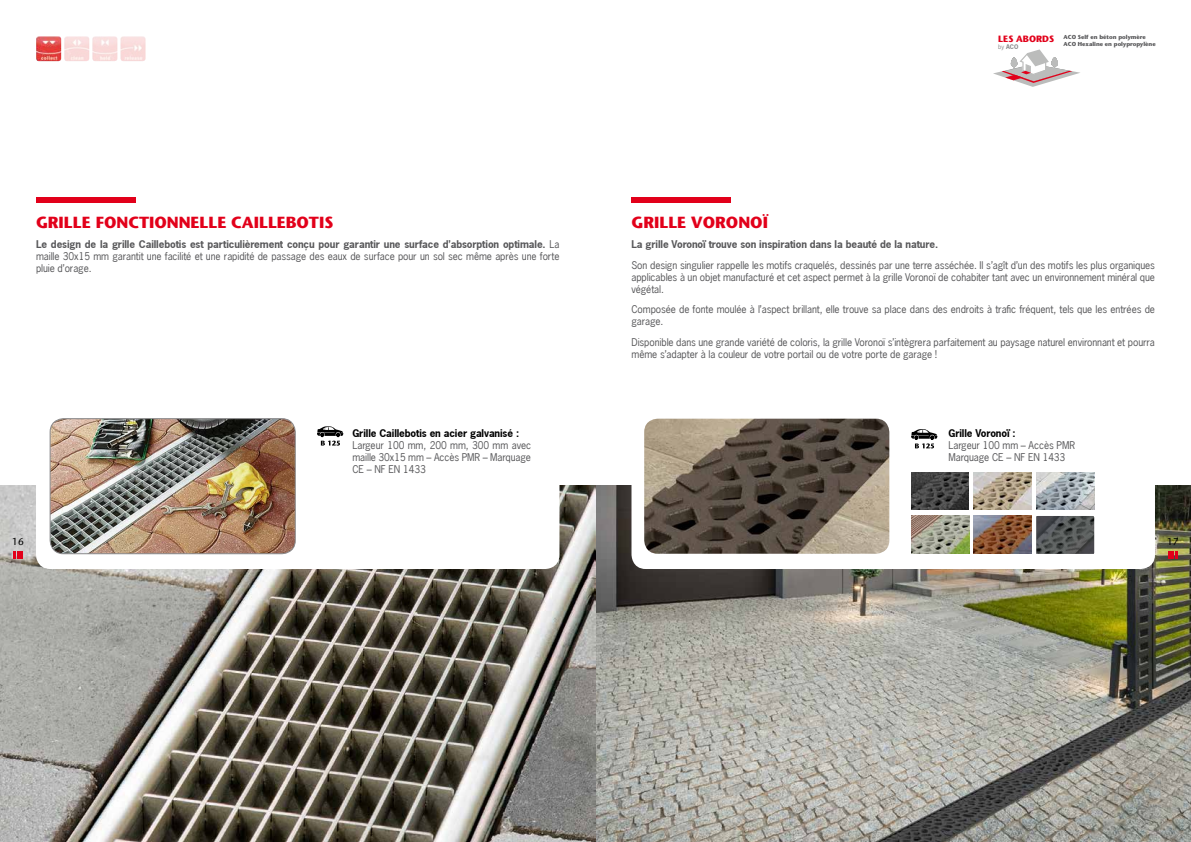
<style>
.page{position:relative;width:1191px;height:842px;background:#fff}
.page>*{position:absolute;margin:0;border:0;box-sizing:border-box;transform-origin:0 0}
.t1{font:700 16px "Stone Sans";color:#e2001a}
.t2{font:10px/12px "News Gothic";letter-spacing:-.01em;color:#58585a}
.t3{font:700 10px "News Gothic";letter-spacing:-.01em;color:#58585a}
.t4{font:700 10px "News Gothic";letter-spacing:-.01em;color:#000}
.t5{font:10px "Stone Sans";color:#000}
.t6{font:700 9.1px "Stone Sans";color:#e2001a}
.t7{font:700 6px "News Gothic";color:#87888a}
.t8{font:700 5.7px/6.9px "Stone Sans";color:#58585a}
.s1{font-weight:700}
.s2{font-weight:400}
</style>
<div class="page">
<svg style="left:993px;top:49px;width:87px;height:38px"></svg>
<img style="left:36px;top:36px;width:25px;height:25px">
<img style="left:64px;top:36px;width:25px;height:25px">
<img style="left:92px;top:36px;width:25px;height:25px">
<img style="left:120px;top:36px;width:26px;height:25px">
<img style="left:595px;top:485px;width:596px;height:357px">
<div style="left:631px;top:368px;width:524px;height:201px;background:#fff;border-radius:14px"></div>
<svg style="left:0;top:485px;width:595px;height:357px;background:#827f76"></svg>
<div style="left:36px;top:368px;width:523px;height:201px;background:#fff;border-radius:14px"></div>
<img style="left:644px;top:419px;width:245px;height:135px">
<svg style="left:911px;top:429px;width:26px;height:19px"></svg>
<img style="left:50px;top:420px;width:245px;height:134px">
<div style="left:50px;top:418px;width:246px;height:136px;border:1px solid #88888a;border-radius:13px"></div>
<svg style="left:317px;top:426px;width:26px;height:20px"></svg>
<img style="left:1036px;top:472px;width:58px;height:38px">
<img style="left:973px;top:472px;width:58px;height:38px">
<img style="left:911px;top:472px;width:57px;height:38px">
<img style="left:973px;top:516px;width:58px;height:38px">
<img style="left:1036px;top:516px;width:58px;height:38px">
<img style="left:911px;top:516px;width:58px;height:38px">
<div style="left:631px;top:197px;width:99px;height:6px;background:#e2001a"></div>
<div style="left:36px;top:197px;width:99px;height:6px;background:#e2001a"></div>
<svg style="left:1168px;top:552px;width:9px;height:7px"></svg>
<svg style="left:13px;top:552px;width:10px;height:7px"></svg>
<h1 class="t1" style="left:36px;top:212px;width:299px">GRILLE FONCTIONNELLE CAILLEBOTIS</h1>
<p class="t2" style="left:36px;top:238px;width:525px;text-align:justify"><span class="s1">Le design de la grille Caillebotis est particulièrement conçu pour garantir une surface d’absorption optimale.</span> La maille 30x15 mm garantit une facilité et une rapidité de passage des eaux de surface pour un sol sec même après une forte pluie d’orage.</p>
<p class="t4" style="left:352px;top:426px;width:168px">Grille Caillebotis en acier galvanisé :</p>
<p class="t2" style="left:352px;top:439px;width:180px;text-align:justify">Largeur 100 mm, 200 mm, 300 mm avec maille 30x15 mm – Accès PMR – Marquage CE – NF EN 1433</p>
<p class="t6" style="left:998px;top:33px;width:57px">LES ABORDS</p>
<p class="t7" style="left:998px;top:43px;width:22px"><span class="s2">by</span> ACO</p>
<p class="t8" style="left:1063px;top:34px;width:93px">ACO Self en béton polymère<br>ACO Hexaline en polypropylène</p>
<h1 class="t1" style="left:631px;top:212px;width:138px">GRILLE VORONOÏ</h1>
<p class="t3" style="left:631px;top:238px;width:308px">La grille Voronoï trouve son inspiration dans la beauté de la nature.</p>
<p class="t2" style="left:631px;top:259px;width:525px;text-align:justify">Son design singulier rappelle les motifs craquelés, dessinés par une terre asséchée. Il s’agît d’un des motifs les plus organiques applicables à un objet manufacturé et cet aspect permet à la grille Voronoï de cohabiter tant avec un environnement minéral que végétal.</p>
<p class="t2" style="left:631px;top:303px;width:525px">Composée de fonte moulée à l’aspect brillant, elle trouve sa place dans des endroits à trafic fréquent, tels que les entrées de garage.</p>
<p class="t2" style="left:631px;top:336px;width:525px">Disponible dans une grande variété de coloris, la grille Voronoï s’intègrera parfaitement au paysage naturel environnant et pourra même s’adapter à la couleur de votre portail ou de votre porte de garage !</p>
<p class="t4" style="left:948px;top:426px;width:69px">Grille Voronoï :</p>
<p class="t2" style="left:948px;top:439px;width:128px">Largeur 100 mm – Accès PMR<br>Marquage CE – NF EN 1433</p>
<p class="t5" style="left:12px;top:536px;width:13px">16</p>
<p class="t5" style="left:1167px;top:536px;width:13px">17</p>
</div>
